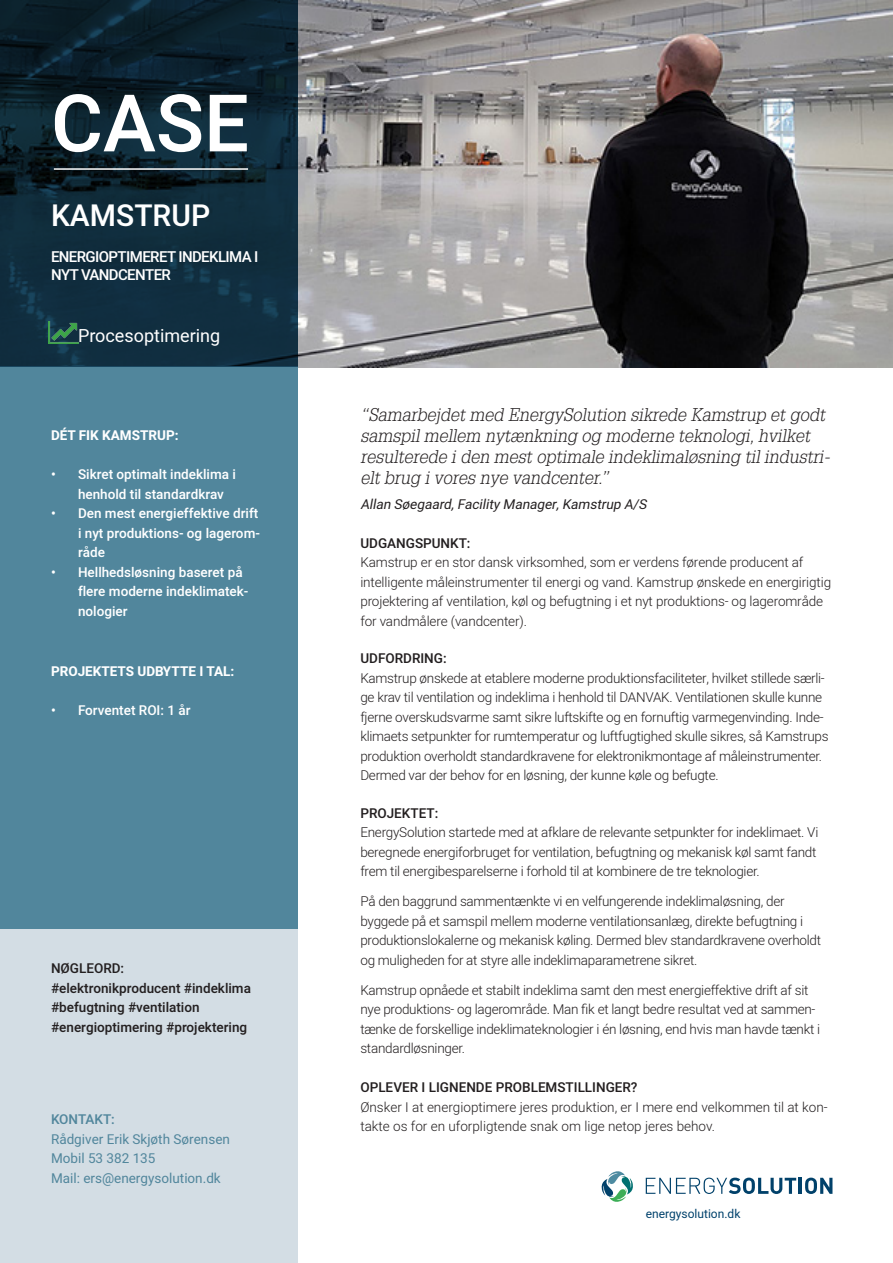
<style>
.page{position:relative;width:893px;height:1263px;background:#fff}
.page>*{position:absolute;margin:0;border:0;box-sizing:border-box;transform-origin:0 0}
.t1{font:500 79.5px "Heebo";color:#fff}
.t2{font:500 30px "Heebo";color:#fff}
.t3{font:italic 300 18px/21px "Glypha LT Std";color:#231f20}
.t4{font:18px "Heebo";color:#fff}
.t5{font:500 15px/18px "Heebo";letter-spacing:-.04em;color:#fff}
.Brødtekst_-_Case{font:300 13.5px/19.5px "Heebo";letter-spacing:-.02em;color:#231f20}
.t6{font:500 13.5px/19.5px "Heebo";color:#fff}
.Mellemrubrik_-_Case{font:500 13.5px "Heebo";color:#231f20}
.Brødtekst_-_Case-2{font:300 13.5px/19.5px "Heebo";color:#231f20}
.Mellemrubrik_-_Case-2{font:13.5px "Heebo";color:#51869c}
.t7{font:italic 13.5px "Heebo";color:#231f20}
.Mellemrubrik_-_Case-3{font:700 13.5px "Heebo";color:#fff}
.Mellemrubrik_-_Case-4{font:500 13.5px "Heebo";color:#51869c}
.t8{font:12px "Heebo";color:#01426c}
</style>
<div class="page">
<img style="left:298px;top:0;width:595px;height:367px">
<div style="left:0;top:367px;width:298px;height:562px;background:#51869c"></div>
<svg style="left:0;top:0;width:298px;height:367px;background:#0e2736"></svg>
<div style="left:0;top:929px;width:298px;height:334px;background:#d3dde4"></div>
<hr style="left:54px;top:168px;width:194px;height:2px;background:#fff">
<svg style="left:601px;top:1171px;width:32px;height:31px"></svg>
<svg style="left:646px;top:1177px;width:150px;height:17px"></svg>
<hr style="left:799px;top:1178px;width:3px;height:16px;background:#01416a">
<svg style="left:805px;top:1177px;width:27px;height:17px"></svg>
<img style="left:48px;top:321px;width:30px;height:23px">
<p class="t1" style="left:51px;top:68px;width:199px">CASE</p>
<p class="t2" style="left:51px;top:195px;width:161px">KAMSTRUP</p>
<p class="t5" style="left:51px;top:248px;width:209px">ENERGIOPTIMERET INDEKLIMA I<br>NYT VANDCENTER</p>
<p class="t4" style="left:78px;top:323px;width:144px">Procesoptimering</p>
<p class="Mellemrubrik_-_Case-3" style="left:51px;top:426px;width:129px">DÉT FIK KAMSTRUP:</p>
<p class="t6" style="left:78px;top:465px;width:159px;text-indent:-27px">• Sikret optimalt indeklima i henhold til standardkrav</p>
<p class="t6" style="left:78px;top:504px;width:183px;text-indent:-27px">• Den mest energieffektive drift i nyt produktions- og lagerom&shy;råde</p>
<p class="t6" style="left:78px;top:563px;width:172px;text-indent:-27px">• Hellhedsløsning baseret på flere moderne indeklimatek&shy;nologier</p>
<p class="Mellemrubrik_-_Case-3" style="left:51px;top:662px;width:185px">PROJEKTETS UDBYTTE I TAL:</p>
<p class="t6" style="left:51px;top:700px;width:141px">• Forventet ROI: 1 år</p>
<p class="Mellemrubrik_-_Case" style="left:51px;top:959px;width:75px">NØGLEORD:</p>
<p class="Mellemrubrik_-_Case" style="left:51px;top:978px;width:201px">#elektronikproducent #indeklima</p>
<p class="Mellemrubrik_-_Case" style="left:51px;top:998px;width:150px">#befugtning #ventilation</p>
<p class="Mellemrubrik_-_Case" style="left:51px;top:1017px;width:198px">#energioptimering #projektering</p>
<p class="Mellemrubrik_-_Case-4" style="left:51px;top:1110px;width:65px">KONTAKT:</p>
<p class="Mellemrubrik_-_Case-2" style="left:51px;top:1130px;width:180px">Rådgiver Erik Skjøth Sørensen</p>
<p class="Mellemrubrik_-_Case-2" style="left:51px;top:1149px;width:106px">Mobil 53 382 135</p>
<p class="Mellemrubrik_-_Case-2" style="left:51px;top:1169px;width:171px">Mail: ers@energysolution.dk</p>
<p class="t3" style="left:360px;top:405px;width:475px">“Samarbejdetmed EnergySolution sikrede Kamstrup etgodt samspilmellem nytænkning og moderne teknologi,hvilket resulterede iden mestoptimale indeklimaløsning tilindustri&shy;eltbrug ivores nye vandcenter.”</p>
<p class="t7" style="left:360px;top:495px;width:291px">Allan Søegaard,Facility Manager,Kamstrup A/S</p>
<p class="Mellemrubrik_-_Case" style="left:360px;top:534px;width:112px">UDGANGSPUNKT:</p>
<p class="Brødtekst_-_Case" style="left:360px;top:552px;width:472px">Kamstrup er en stor dansk virksomhed, som er verdens førende producent af intelligente måleinstrumenter til energi og vand. Kamstrup ønskede en energirigtig projektering af ventilation, køl og befugtning i et nyt produktions- og lagerområde for vandmålere (vandcenter).</p>
<p class="Mellemrubrik_-_Case" style="left:360px;top:649px;width:88px">UDFORDRING:</p>
<p class="Brødtekst_-_Case" style="left:360px;top:668px;width:470px">Kamstrup ønskede at etablere moderne produktionsfaciliteter, hvilket stillede særli&shy;ge krav til ventilation og indeklima i henhold til DANVAK. Ventilationen skulle kunne fjerne overskudsvarme samt sikre luftskifte og en fornuftig varmegenvinding. Inde&shy;klimaets setpunkter for rumtemperatur og luftfugtighed skulle sikres, så Kamstrups produktion overholdt standardkravene for elektronikmontage af måleinstrumenter.<br>Dermed var der behov for en løsning, der kunne køle og befugte.</p>
<p class="Mellemrubrik_-_Case" style="left:360px;top:804px;width:79px">PROJEKTET:</p>
<p class="Brødtekst_-_Case" style="left:360px;top:822px;width:459px">EnergySolution startede med at afklare de relevante setpunkter for indeklimaet. Vi beregnede energiforbruget for ventilation, befugtning og mekanisk køl samt fandt frem til energibesparelserne i forhold til at kombinere de tre teknologier.</p>
<p class="Brødtekst_-_Case" style="left:360px;top:891px;width:462px">På den baggrund sammentænkte vi en velfungerende indeklimaløsning, der byggede på et samspil mellem moderne ventilationsanlæg, direkte befugtning i produktionslokalerne og mekanisk køling. Dermed blev standardkravene overholdt og muligheden for at styre alle indeklimaparametrene sikret.</p>
<p class="Brødtekst_-_Case" style="left:360px;top:980px;width:461px">Kamstrup opnåede et stabilt indeklima samt den mest energieffektive drift af sit nye produktions- og lagerområde. Man fik et langt bedre resultat ved at sammen&shy;tænke de forskellige indeklimateknologier i én løsning, end hvis man havde tænkt i standardløsninger.</p>
<p class="Mellemrubrik_-_Case" style="left:360px;top:1078px;width:279px">OPLEVER I LIGNENDE PROBLEMSTILLINGER?</p>
<p class="Brødtekst_-_Case-2" style="left:360px;top:1097px;width:469px">Ønsker I at energioptimere jeres produktion, er I mere end velkommen til at kon&shy;takte os for en uforpligtende snak om lige netop jeres behov.</p>
<p class="t8" style="left:646px;top:1205px;width:96px">energysolution.dk</p>
</div>
